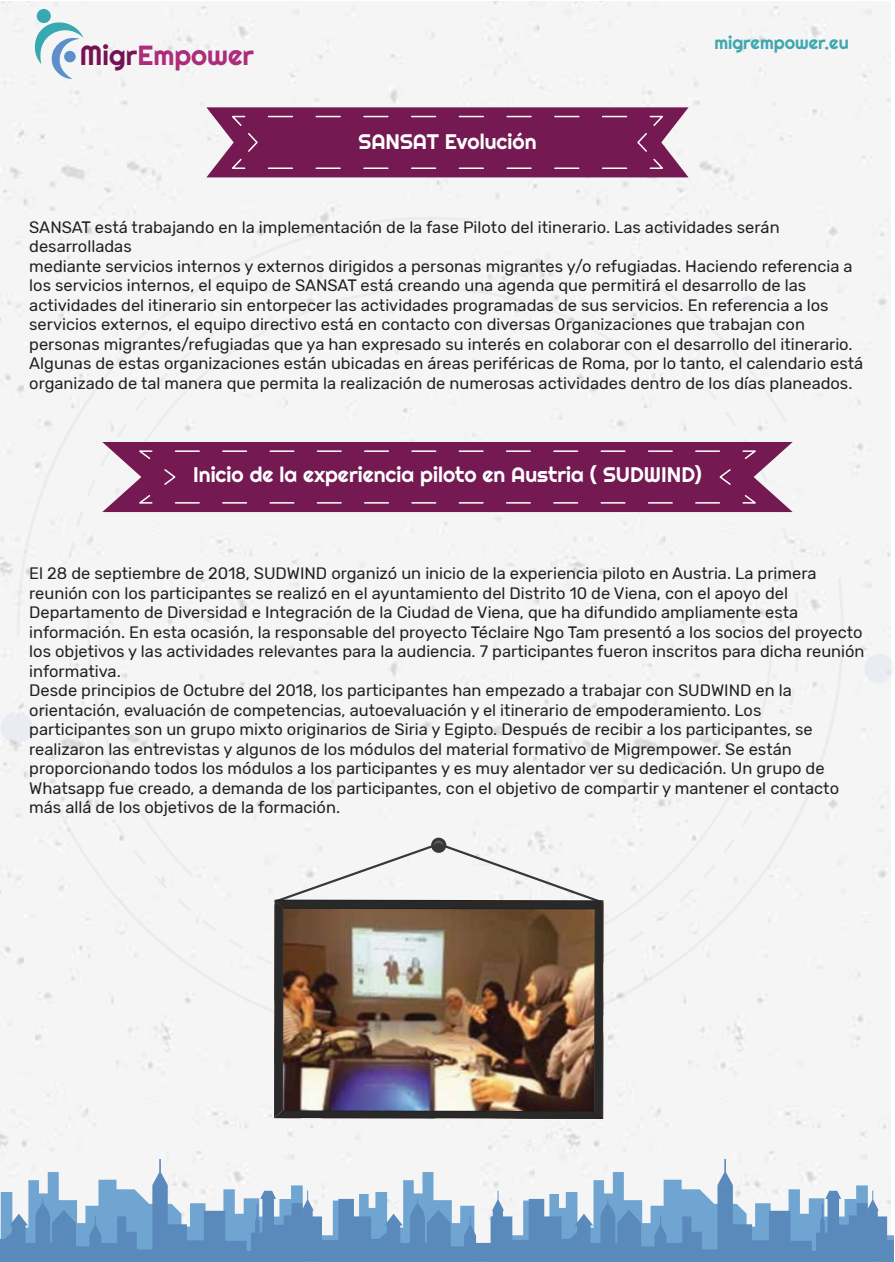
<style>
.page{position:relative;width:895px;height:1262px;background:#fff}
.page>*{position:absolute;margin:0;border:0;box-sizing:border-box;transform-origin:0 0}
.t1{font:27.6px "Righteous";color:#ad2c7b}
.t2{font:21px "Righteous";color:#fff}
.t3{font:18px "Righteous";color:#3ea8ae}
.t4{font:16.5px/19.5px "Rubik";color:#231f20}
.s1{color:#761253}
</style>
<div class="page">
<div style="left:0;top:1px;width:890px;height:1261px;background:#f5f5f5"></div>
<svg style="left:1px;top:1159px;width:893px;height:103px"></svg>
<div style="left:17px;top:217px;width:452px;height:421px;background:#f5f5f5"></div>
<div style="left:56px;top:577px;width:797px;height:467px;background:#f5f5f5"></div>
<div style="left:129px;top:252px;width:523px;height:190px;background:#f5f5f5"></div>
<div style="left:277px;top:611px;width:500px;height:390px;background:#f5f5f5"></div>
<svg style="left:177px;top:898px;width:14px;height:13px"></svg>
<svg style="left:202px;top:920px;width:15px;height:12px"></svg>
<svg style="left:228px;top:939px;width:16px;height:10px"></svg>
<div style="left:76px;top:611px;width:117px;height:278px;background:#f5f5f5"></div>
<svg style="left:135px;top:397px;width:12px;height:14px"></svg>
<svg style="left:178px;top:350px;width:14px;height:13px"></svg>
<svg style="left:155px;top:373px;width:13px;height:13px"></svg>
<svg style="left:203px;top:332px;width:11px;height:10px"></svg>
<svg style="left:351px;top:268px;width:15px;height:5px"></svg>
<svg style="left:116px;top:423px;width:11px;height:15px"></svg>
<svg style="left:100px;top:451px;width:2px;height:16px"></svg>
<svg style="left:68px;top:542px;width:6px;height:16px"></svg>
<svg style="left:87px;top:480px;width:9px;height:16px"></svg>
<svg style="left:76px;top:510px;width:8px;height:17px"></svg>
<svg style="left:781px;top:721px;width:7px;height:16px"></svg>
<div style="left:632px;top:271px;width:155px;height:155px;background:#f5f5f5"></div>
<svg style="left:415px;top:262px;width:16px;height:3px"></svg>
<svg style="left:382px;top:263px;width:17px;height:5px"></svg>
<svg style="left:447px;top:262px;width:17px;height:4px"></svg>
<svg style="left:543px;top:280px;width:16px;height:8px"></svg>
<svg style="left:512px;top:271px;width:16px;height:7px"></svg>
<svg style="left:480px;top:265px;width:16px;height:6px"></svg>
<svg style="left:703px;top:864px;width:12px;height:14px"></svg>
<svg style="left:723px;top:838px;width:12px;height:15px"></svg>
<svg style="left:742px;top:811px;width:10px;height:15px"></svg>
<svg style="left:629px;top:930px;width:15px;height:12px"></svg>
<svg style="left:757px;top:782px;width:10px;height:16px"></svg>
<svg style="left:655px;top:910px;width:15px;height:13px"></svg>
<svg style="left:680px;top:888px;width:13px;height:14px"></svg>
<svg style="left:790px;top:559px;width:5px;height:17px"></svg>
<svg style="left:771px;top:752px;width:8px;height:16px"></svg>
<svg style="left:782px;top:527px;width:7px;height:17px"></svg>
<svg style="left:795px;top:591px;width:4px;height:17px"></svg>
<svg style="left:789px;top:689px;width:6px;height:16px"></svg>
<svg style="left:794px;top:657px;width:5px;height:16px"></svg>
<svg style="left:797px;top:624px;width:3px;height:16px"></svg>
<div style="left:864px;top:654px;width:30px;height:29px;background:#e9edf1;border-radius:50%"></div>
<div style="left:739px;top:296px;width:18px;height:17px;background:#e9edf1;border-radius:50%"></div>
<div style="left:1px;top:711px;width:32px;height:32px;background:#e9edf1;border-radius:50%"></div>
<svg style="left:33px;top:17px;width:51px;height:62px"></svg>
<div style="left:37px;top:9px;width:14px;height:14px;background:#38a9b0;border-radius:50%"></div>
<svg style="left:206px;top:107px;width:482px;height:70px;background:#7f2c60"></svg>
<svg style="left:102px;top:442px;width:691px;height:70px;background:#823164"></svg>
<svg style="left:135px;top:494px;width:18px;height:10px"></svg>
<svg style="left:175px;top:502px;width:556px;height:2px"></svg>
<svg style="left:741px;top:494px;width:19px;height:10px"></svg>
<svg style="left:741px;top:438px;width:19px;height:22px"></svg>
<svg style="left:135px;top:450px;width:18px;height:10px"></svg>
<div style="left:163px;top:448px;width:569px;height:38px;background:#741952"></div>
<div style="left:431px;top:838px;width:15px;height:15px;background:#373837;border-radius:50%"></div>
<img style="left:257px;top:840px;width:359px;height:279px">
<h1 class="t1" style="left:80px;top:38px;width:176px"><span class="s1">Migr</span>Empower</h1>
<p class="t3" style="left:714px;top:32px;width:136px">migrempower.eu</p>
<p class="t2" style="left:358px;top:128px;width:179px">SANSAT Evolución</p>
<p class="t4" style="left:29px;top:218px;width:835px">SANSAT está trabajando en la implementación de la fase Piloto del itinerario. Las actividades serán desarrolladas<br>mediante servicios internos y externos dirigidos a personas migrantes y/o refugiadas. Haciendo referencia a los servicios internos, el equipo de SANSAT está creando una agenda que permitirá el desarrollo de las actividades del itinerario sin entorpecer las actividades programadas de sus servicios. En referencia a los servicios externos, el equipo directivo está en contacto con diversas Organizaciones que trabajan con personas migrantes/refugiadas que ya han expresado su interés en colaborar con el desarrollo del itinerario.<br>Algunas de estas organizaciones están ubicadas en áreas periféricas de Roma, por lo tanto, el calendario está organizado de tal manera que permita la realización de numerosas actividades dentro de los días planeados.</p>
<p class="t2" style="left:193px;top:461px;width:510px">Inicio de la experiencia piloto en Austria ( SUDWIND)</p>
<p class="t4" style="left:29px;top:564px;width:837px">El 28 de septiembre de 2018, SUDWIND organizó un inicio de la experiencia piloto en Austria. La primera reunión con los participantes se realizó en el ayuntamiento del Distrito 10 de Viena, con el apoyo del Departamento de Diversidad e Integración de la Ciudad de Viena, que ha difundido ampliamente esta información. En esta ocasión, la responsable del proyecto Téclaire Ngo Tam presentó a los socios del proyecto los objetivos y las actividades relevantes para la audiencia. 7 participantes fueron inscritos para dicha reunión informativa.<br>Desde principios de Octubre del 2018, los participantes han empezado a trabajar con SUDWIND en la orientación, evaluación de competencias, autoevaluación y el itinerario de empoderamiento. Los participantes son un grupo mixto originarios de Siria y Egipto. Después de recibir a los participantes, se realizaron las entrevistas y algunos de los módulos del material formativo de Migrempower. Se están proporcionando todos los módulos a los participantes y es muy alentador ver su dedicación. Un grupo de Whatsapp fue creado, a demanda de los participantes, con el objetivo de compartir y mantener el contacto más allá de los objetivos de la formación.</p>
</div>
